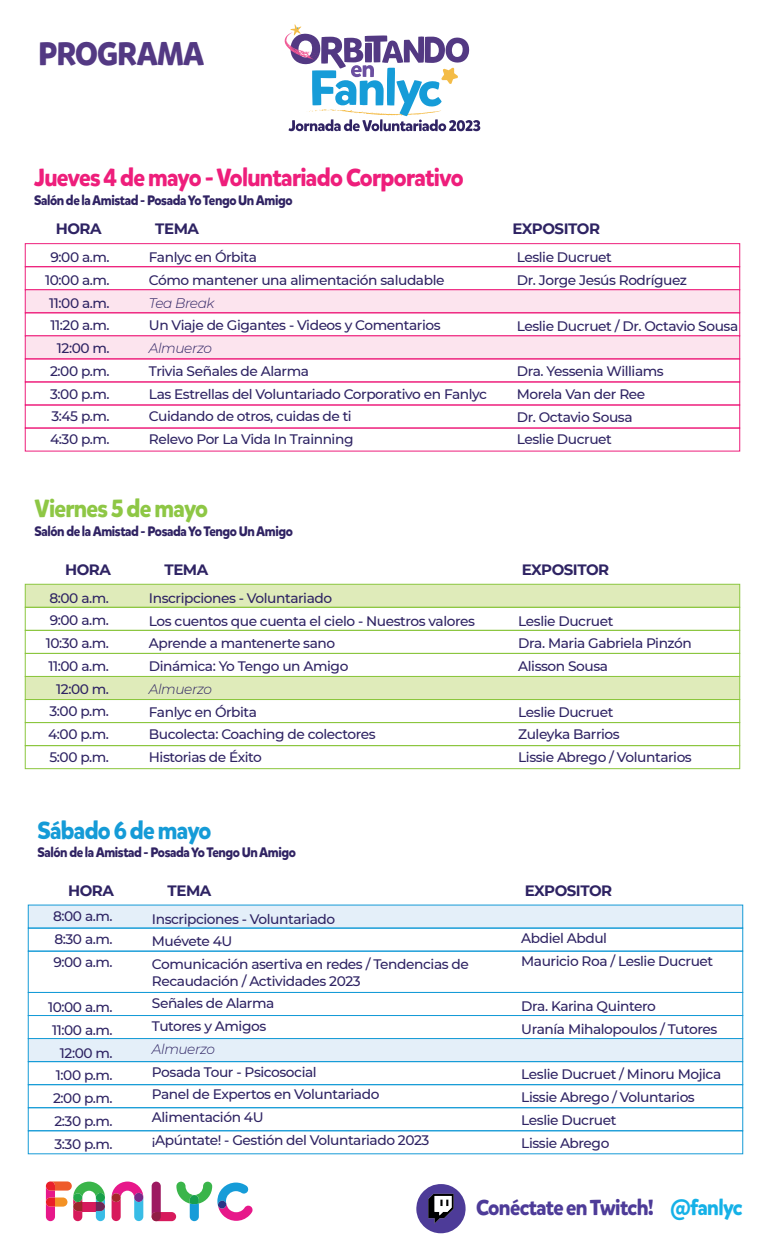
<style>
.page{position:relative;width:765px;height:1260px;background:#fff}
.page>*{position:absolute;margin:0;border:0;box-sizing:border-box;transform-origin:0 0}
.t1{font:700 32.5px "Mikado";letter-spacing:-.03em;color:#533983;scale:.94 1}
.t2{font:700 24.62px "Mikado";letter-spacing:-.03em;color:#ee1e7b;scale:.94 1}
.t3{font:700 24.62px "Mikado";letter-spacing:-.03em;color:#8ec745;scale:.94 1}
.t4{font:700 24.62px "Mikado";letter-spacing:-.03em;color:#159bd7;scale:.94 1}
.t5{font:700 21.62px "Mikado";letter-spacing:-.03em;color:#4d3b98;scale:.94 1}
.t6{font:700 15px "Montserrat";letter-spacing:-.03em;color:#2e2363}
.t7{font:500 13.75px/22.8px "Montserrat";letter-spacing:-.03em;color:#2e2363}
.t8{font:italic 300 13.75px "Montserrat";letter-spacing:-.03em;color:#2e2363}
.t9{font:700 13.62px "Mikado";letter-spacing:-.03em;color:#302363;scale:.94 1}
.s1{color:#15b1e7}
</style>
<div class="page">
<div style="left:25px;top:243px;width:715px;height:24px;border:1px solid #ee1e7b"></div>
<div style="left:25px;top:267px;width:715px;height:23px;border:1px solid #ee1e7b"></div>
<div style="left:25px;top:290px;width:715px;height:23px;background:#fce4ee;border:1px solid #ee1e7b"></div>
<div style="left:25px;top:313px;width:715px;height:23px;border:1px solid #ee1e7b"></div>
<div style="left:25px;top:336px;width:715px;height:23px;background:#fce4ee;border:1px solid #ee1e7b"></div>
<div style="left:25px;top:359px;width:715px;height:23px;border:1px solid #ee1e7b"></div>
<div style="left:25px;top:382px;width:715px;height:23px;border:1px solid #ee1e7b"></div>
<div style="left:25px;top:405px;width:715px;height:23px;border:1px solid #ee1e7b"></div>
<div style="left:25px;top:428px;width:715px;height:23px;border:1px solid #ee1e7b"></div>
<svg style="left:285px;top:24px;width:195px;height:107px"></svg>
<div style="left:25px;top:584px;width:715px;height:23px;background:#dfebba;border:1px solid #8bc63e"></div>
<div style="left:25px;top:607px;width:715px;height:24px;border:1px solid #8bc63e"></div>
<div style="left:25px;top:630px;width:715px;height:24px;border:1px solid #8bc63e"></div>
<div style="left:25px;top:653px;width:715px;height:24px;border:1px solid #8bc63e"></div>
<div style="left:25px;top:676px;width:715px;height:24px;background:#dfebba;border:1px solid #8bc63e"></div>
<div style="left:25px;top:699px;width:715px;height:24px;border:1px solid #8bc63e"></div>
<div style="left:25px;top:722px;width:715px;height:24px;border:1px solid #8bc63e"></div>
<div style="left:25px;top:745px;width:715px;height:24px;border:1px solid #8bc63e"></div>
<div style="left:28px;top:905px;width:715px;height:23px;background:#e4eff9"></div>
<div style="left:28px;top:928px;width:715px;height:23px;border:1px solid #159bd7"></div>
<div style="left:28px;top:951px;width:715px;height:42px;border:1px solid #159bd7"></div>
<div style="left:28px;top:992px;width:715px;height:24px;border:1px solid #159bd7"></div>
<div style="left:28px;top:1015px;width:715px;height:24px;border:1px solid #159bd7"></div>
<div style="left:28px;top:1038px;width:715px;height:24px;background:#e4eff9;border:1px solid #159bd7"></div>
<div style="left:28px;top:1061px;width:715px;height:24px;border:1px solid #159bd7"></div>
<div style="left:28px;top:1084px;width:715px;height:24px;border:1px solid #159bd7"></div>
<div style="left:28px;top:1108px;width:715px;height:23px;border:1px solid #159bd7"></div>
<svg style="left:416px;top:1184px;width:50px;height:50px"></svg>
<svg style="left:112px;top:1182px;width:31px;height:39px"></svg>
<div style="left:134px;top:1193px;width:9px;height:9px;background:#772a89;border-radius:50%"></div>
<div style="left:112px;top:1193px;width:9px;height:9px;background:#a6282a;border-radius:50%"></div>
<div style="left:152px;top:1212px;width:24px;height:9px;background:#d71a5c;border-radius:5px"></div>
<svg style="left:152px;top:1182px;width:9px;height:39px"></svg>
<svg style="left:46px;top:1181px;width:59px;height:40px"></svg>
<svg style="left:176px;top:1182px;width:77px;height:39px"></svg>
<h1 class="t1" style="left:38px;top:33px;width:178px">PROGRAMA</h1>
<h2 class="t2" style="left:34px;top:162px;width:459px">Jueves 4 de mayo - Voluntariado Corporativo</h2>
<p class="t9" style="left:34px;top:192px;width:277px">Salón de la Amistad - Posada Yo Tengo Un Amigo</p>
<p class="t6" style="left:56px;top:218px;width:47px">HORA</p>
<p class="t6" style="left:155px;top:218px;width:45px">TEMA</p>
<p class="t6" style="left:512px;top:218px;width:89px">EXPOSITOR</p>
<p class="t7" style="left:45px;top:245px;width:66px;text-align:right">9:00 a.m.<br>10:00 a.m.<br>11:00 a.m.<br>11:20 a.m.<br>12:00 m.<br>2:00 p.m.<br>3:00 p.m.<br>3:45 p.m.<br>4:30 p.m.</p>
<p class="t7" style="left:149px;top:245px;width:297px">Fanlyc en Órbita<br>Cómo mantener una alimentación saludable</p>
<p class="t8" style="left:149px;top:294px;width:67px">Tea Break</p>
<p class="t7" style="left:149px;top:314px;width:293px">Un Viaje de Gigantes - Videos y Comentarios</p>
<p class="t8" style="left:149px;top:339px;width:65px">Almuerzo</p>
<p class="t7" style="left:149px;top:359px;width:340px">Trivia Señales de Alarma<br>Las Estrellas del Voluntariado Corporativo en Fanlyc Cuidando de otros, cuidas de ti<br>Relevo Por La Vida In Trainning</p>
<h2 class="t3" style="left:34px;top:493px;width:186px">Viernes 5 de mayo</h2>
<p class="t9" style="left:34px;top:522px;width:277px">Salón de la Amistad - Posada Yo Tengo Un Amigo</p>
<p class="t7" style="left:517px;top:245px;width:172px">Leslie Ducruet<br>Dr. Jorge Jesús Rodríguez</p>
<p class="t7" style="left:517px;top:314px;width:223px">Leslie Ducruet / Dr. Octavio Sousa</p>
<p class="t7" style="left:517px;top:359px;width:149px">Dra. Yessenia Williams<br>Morela Van der Ree<br>Dr. Octavio Sousa<br>Leslie Ducruet</p>
<p class="t6" style="left:65px;top:559px;width:47px">HORA</p>
<p class="t6" style="left:165px;top:559px;width:45px">TEMA</p>
<p class="t6" style="left:522px;top:559px;width:89px">EXPOSITOR</p>
<p class="t7" style="left:46px;top:586px;width:65px;text-align:right">8:00 a.m.<br>9:00 a.m.<br>10:30 a.m.<br>11:00 a.m.<br>12:00 m.<br>3:00 p.m.<br>4:00 p.m.<br>5:00 p.m.</p>
<p class="t7" style="left:149px;top:586px;width:328px">Inscripciones - Voluntariado<br>Los cuentos que cuenta el cielo - Nuestros valores Aprende a mantenerte sano<br>Dinámica: Yo Tengo un Amigo</p>
<p class="t8" style="left:149px;top:680px;width:65px">Almuerzo</p>
<p class="t7" style="left:149px;top:700px;width:228px">Fanlyc en Órbita<br>Bucolecta: Coaching de colectores<br>Historias de Éxito</p>
<h2 class="t4" style="left:37px;top:815px;width:187px">Sábado 6 de mayo</h2>
<p class="t9" style="left:37px;top:844px;width:277px">Salón de la Amistad - Posada Yo Tengo Un Amigo</p>
<p class="t7" style="left:518px;top:609px;width:175px">Leslie Ducruet<br>Dra. Maria Gabriela Pinzón<br>Alisson Sousa</p>
<p class="t7" style="left:518px;top:700px;width:175px">Leslie Ducruet<br>Zuleyka Barrios<br>Lissie Abrego / Voluntarios</p>
<p class="t6" style="left:68px;top:879px;width:47px">HORA</p>
<p class="t6" style="left:168px;top:879px;width:45px">TEMA</p>
<p class="t6" style="left:525px;top:879px;width:89px">EXPOSITOR</p>
<p class="t7" style="left:53px;top:904px;width:61px;text-align:justify">8:00 a.m.<br>8:30 a.m.<br>9:00 a.m.</p>
<p class="t7" style="left:48px;top:995px;width:66px;text-align:right">10:00 a.m.<br>11:00 a.m.<br>12:00 m.<br>1:00 p.m.<br>2:00 p.m.<br>2:30 p.m.<br>3:30 p.m.</p>
<p class="t7" style="left:152px;top:907px;width:319px">Inscripciones - Voluntariado<br>Muévete 4U<br>Comunicación asertiva en redes / Tendencias de</p>
<p class="t7" style="left:152px;top:969px;width:210px">Recaudación / Actividades 2023<br>Señales de Alarma<br>Tutores y Amigos</p>
<p class="t8" style="left:152px;top:1040px;width:65px">Almuerzo</p>
<p class="t7" style="left:152px;top:1060px;width:279px">Posada Tour - Psicosocial<br>Panel de Expertos en Voluntariado<br>Alimentación 4U<br>¡Apúntate! - Gestión del Voluntariado 2023</p>
<p class="t7" style="left:521px;top:926px;width:194px">Abdiel Abdul<br>Mauricio Roa / Leslie Ducruet</p>
<p class="t7" style="left:521px;top:994px;width:198px">Dra. Karina Quintero<br>Uranía Mihalopoulos / Tutores</p>
<p class="t7" style="left:521px;top:1062px;width:202px">Leslie Ducruet / Minoru Mojica<br>Lissie Abrego / Voluntarios<br>Leslie Ducruet<br>Lissie Abrego</p>
<h3 class="t5" style="left:476px;top:1194px;width:285px">Conéctate en Twitch! <span class="s1">@fanlyc</span></h3>
</div>
